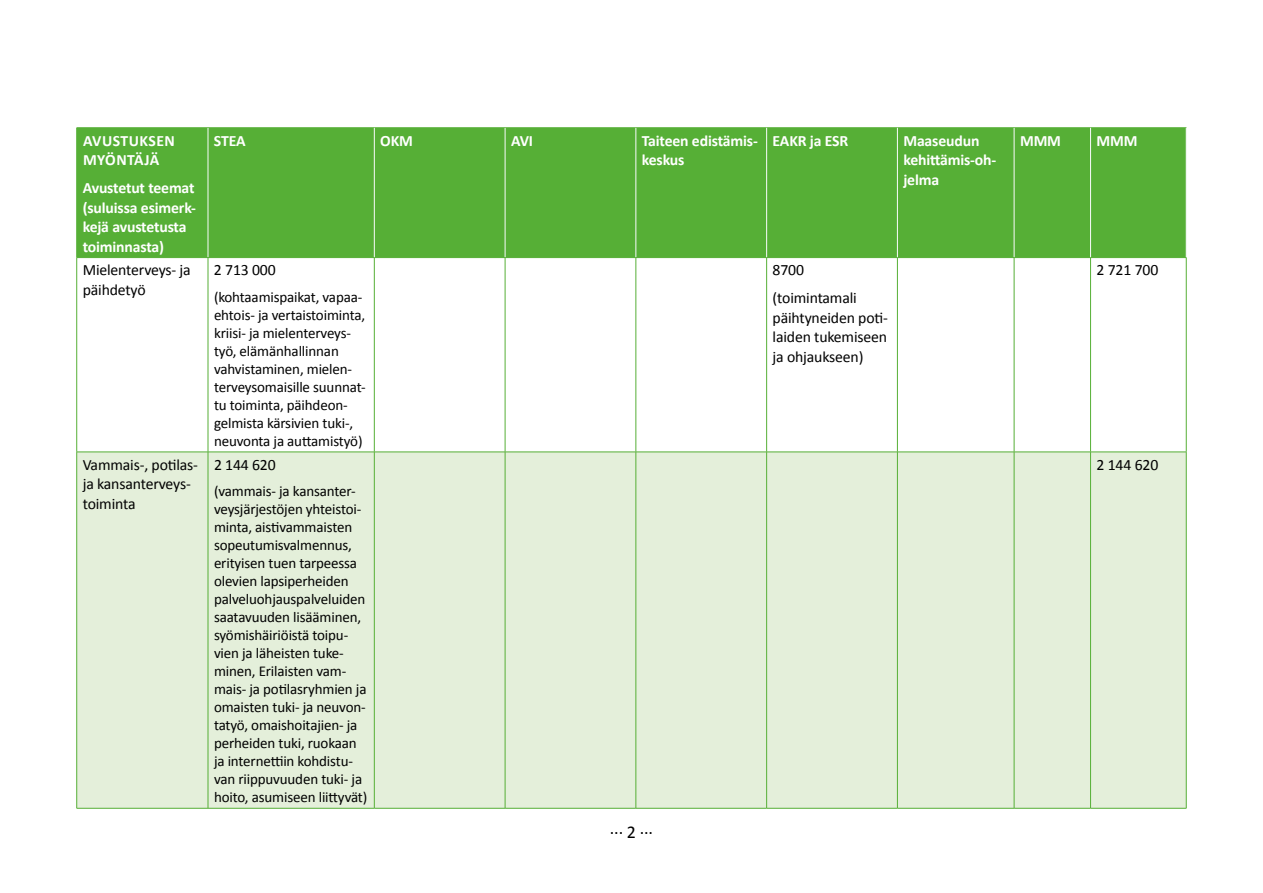
<style>
.page{position:relative;width:1263px;height:893px;background:#fff}
.page>*{position:absolute;margin:0;border:0;box-sizing:border-box;transform-origin:0 0}
.t1{font:18px "Calibri";color:#000}
.t2{font:15.75px/19.5px "Calibri";letter-spacing:-.01em;color:#000}
.t3{font:700 15.75px/19.5px "Calibri";letter-spacing:-.01em;color:#fff}
.t4{font:700 15.75px/19.5px "Calibri";letter-spacing:.03em;color:#fff}
.t5{font:15px/18px "Calibri";letter-spacing:-.01em;color:#000}
</style>
<div class="page">
<div style="left:77px;top:128px;width:1109px;height:129px;background:#56af36"></div>
<div style="left:77px;top:453px;width:1109px;height:355px;background:#e4efda"></div>
<hr style="left:76px;top:258px;width:1px;height:194px;background:#56af36">
<hr style="left:208px;top:258px;width:1px;height:194px;background:#56af36">
<hr style="left:374px;top:258px;width:1px;height:194px;background:#56af36">
<hr style="left:505px;top:258px;width:1px;height:194px;background:#56af36">
<hr style="left:636px;top:258px;width:1px;height:194px;background:#56af36">
<hr style="left:766px;top:258px;width:1px;height:194px;background:#56af36">
<hr style="left:897px;top:258px;width:1px;height:194px;background:#56af36">
<hr style="left:1014px;top:258px;width:1px;height:194px;background:#56af36">
<hr style="left:1090px;top:258px;width:1px;height:194px;background:#56af36">
<hr style="left:1186px;top:258px;width:1px;height:194px;background:#56af36">
<hr style="left:77px;top:452px;width:131px;height:1px;background:#56af36">
<hr style="left:76px;top:452px;width:1px;height:356px;background:#56af36">
<hr style="left:208px;top:452px;width:166px;height:1px;background:#56af36">
<hr style="left:208px;top:452px;width:1px;height:356px;background:#56af36">
<hr style="left:374px;top:452px;width:131px;height:1px;background:#56af36">
<hr style="left:374px;top:452px;width:1px;height:356px;background:#56af36">
<hr style="left:505px;top:452px;width:131px;height:1px;background:#56af36">
<hr style="left:505px;top:452px;width:1px;height:356px;background:#56af36">
<hr style="left:636px;top:452px;width:131px;height:1px;background:#56af36">
<hr style="left:636px;top:452px;width:1px;height:356px;background:#56af36">
<hr style="left:767px;top:452px;width:130px;height:1px;background:#56af36">
<hr style="left:766px;top:452px;width:1px;height:356px;background:#56af36">
<hr style="left:897px;top:452px;width:117px;height:1px;background:#56af36">
<hr style="left:897px;top:452px;width:1px;height:356px;background:#56af36">
<hr style="left:1014px;top:452px;width:76px;height:1px;background:#56af36">
<hr style="left:1014px;top:452px;width:1px;height:356px;background:#56af36">
<hr style="left:1090px;top:452px;width:96px;height:1px;background:#56af36">
<hr style="left:1090px;top:452px;width:1px;height:356px;background:#56af36">
<hr style="left:1186px;top:452px;width:1px;height:356px;background:#56af36">
<hr style="left:76px;top:128px;width:1px;height:129px;background:#56af36">
<hr style="left:77px;top:127px;width:131px;height:1px;background:#56af36">
<hr style="left:208px;top:127px;width:166px;height:1px;background:#56af36">
<hr style="left:374px;top:127px;width:131px;height:1px;background:#56af36">
<hr style="left:505px;top:127px;width:131px;height:1px;background:#56af36">
<hr style="left:636px;top:127px;width:131px;height:1px;background:#56af36">
<hr style="left:767px;top:127px;width:130px;height:1px;background:#56af36">
<hr style="left:897px;top:127px;width:117px;height:1px;background:#56af36">
<hr style="left:1014px;top:127px;width:76px;height:1px;background:#56af36">
<hr style="left:1090px;top:127px;width:96px;height:1px;background:#56af36">
<hr style="left:208px;top:128px;width:1px;height:129px;background:#f9fbfc">
<hr style="left:374px;top:128px;width:1px;height:129px;background:#f9fbfc">
<hr style="left:505px;top:128px;width:1px;height:129px;background:#f9fbfc">
<hr style="left:636px;top:128px;width:1px;height:129px;background:#f9fbfc">
<hr style="left:766px;top:128px;width:1px;height:129px;background:#f9fbfc">
<hr style="left:897px;top:128px;width:1px;height:129px;background:#f9fbfc">
<hr style="left:1014px;top:128px;width:1px;height:129px;background:#f9fbfc">
<hr style="left:1090px;top:128px;width:1px;height:129px;background:#f9fbfc">
<hr style="left:1186px;top:128px;width:1px;height:129px;background:#f9fbfc">
<hr style="left:77px;top:257px;width:131px;height:1px;background:#56af36">
<hr style="left:208px;top:257px;width:166px;height:1px;background:#56af36">
<hr style="left:374px;top:257px;width:131px;height:1px;background:#56af36">
<hr style="left:505px;top:257px;width:131px;height:1px;background:#56af36">
<hr style="left:636px;top:257px;width:131px;height:1px;background:#56af36">
<hr style="left:767px;top:257px;width:130px;height:1px;background:#56af36">
<hr style="left:897px;top:257px;width:117px;height:1px;background:#56af36">
<hr style="left:1014px;top:257px;width:76px;height:1px;background:#56af36">
<hr style="left:1090px;top:257px;width:96px;height:1px;background:#56af36">
<hr style="left:77px;top:808px;width:131px;height:1px;background:#56af36">
<hr style="left:208px;top:808px;width:166px;height:1px;background:#56af36">
<hr style="left:374px;top:808px;width:131px;height:1px;background:#56af36">
<hr style="left:505px;top:808px;width:131px;height:1px;background:#56af36">
<hr style="left:636px;top:808px;width:131px;height:1px;background:#56af36">
<hr style="left:767px;top:808px;width:130px;height:1px;background:#56af36">
<hr style="left:897px;top:808px;width:117px;height:1px;background:#56af36">
<hr style="left:1014px;top:808px;width:76px;height:1px;background:#56af36">
<hr style="left:1090px;top:808px;width:96px;height:1px;background:#56af36">
<p class="t4" style="left:83px;top:130px;width:93px">AVUSTUKSEN<br>MYÖNTÄJÄ</p>
<p class="t3" style="left:83px;top:177px;width:115px">Avustetut teemat (suluissa esimerk&shy;kejä avustetusta toiminnasta)</p>
<p class="t3" style="left:214px;top:130px;width:33px">STEA</p>
<p class="t3" style="left:380px;top:130px;width:34px">OKM</p>
<p class="t3" style="left:511px;top:130px;width:23px">AVI</p>
<p class="t3" style="left:642px;top:130px;width:117px">Taiteen edistämis&shy;keskus</p>
<p class="t3" style="left:773px;top:130px;width:77px">EAKR ja ESR</p>
<p class="t3" style="left:903px;top:130px;width:94px">Maaseudun kehittämis-oh&shy;jelma</p>
<p class="t3" style="left:1020px;top:130px;width:42px">MMM</p>
<p class="t3" style="left:1096px;top:130px;width:42px">MMM</p>
<p class="t2" style="left:83px;top:260px;width:110px">Mielenterveys- ja päihdetyö</p>
<p class="t2" style="left:214px;top:260px;width:63px">2 713 000</p>
<p class="t5" style="left:214px;top:287px;width:153px">(kohtaamispaikat, vapaa&shy;ehtois- ja vertaistoiminta, kriisi- ja mielenterveys&shy;työ, elämänhallinnan vahvistaminen, mielen&shy;terveysomaisille suunnat&shy;tu toiminta, päihdeon&shy;gelmista kärsivien tuki-, neuvonta ja auttamistyö)</p>
<p class="t2" style="left:83px;top:454px;width:117px">Vammais-, potilas&shy;ja kansanterveys&shy;toiminta</p>
<p class="t2" style="left:214px;top:454px;width:63px">2 144 620</p>
<p class="t5" style="left:214px;top:482px;width:155px">(vammais- ja kansanter&shy;veysjärjestöjen yhteistoi&shy;minta, aistivammaisten sopeutumisvalmennus, erityisen tuen tarpeessa olevien lapsiperheiden palveluohjauspalveluiden saatavuuden lisääminen, syömishäiriöistä toipu&shy;vien ja läheisten tuke&shy;minen, Erilaisten vam&shy;mais- ja potilasryhmien ja omaisten tuki- ja neuvon&shy;tatyö, omaishoitajien- ja perheiden tuki, ruokaan ja internettiin kohdistu&shy;van riippuvuuden tuki- ja hoito, asumiseen liittyvät)</p>
<p class="t2" style="left:773px;top:255px;width:86px;line-height:28px">8700 (toimintamali</p>
<p class="t2" style="left:773px;top:307px;width:117px;text-align:justify">päihtyneiden poti&shy;laiden tukemiseen ja ohjaukseen)</p>
<p class="t1" style="left:610px;top:816px;width:45px">... 2 ...</p>
<p class="t2" style="left:1096px;top:260px;width:63px">2 721 700</p>
<p class="t2" style="left:1096px;top:454px;width:63px">2 144 620</p>
</div>
